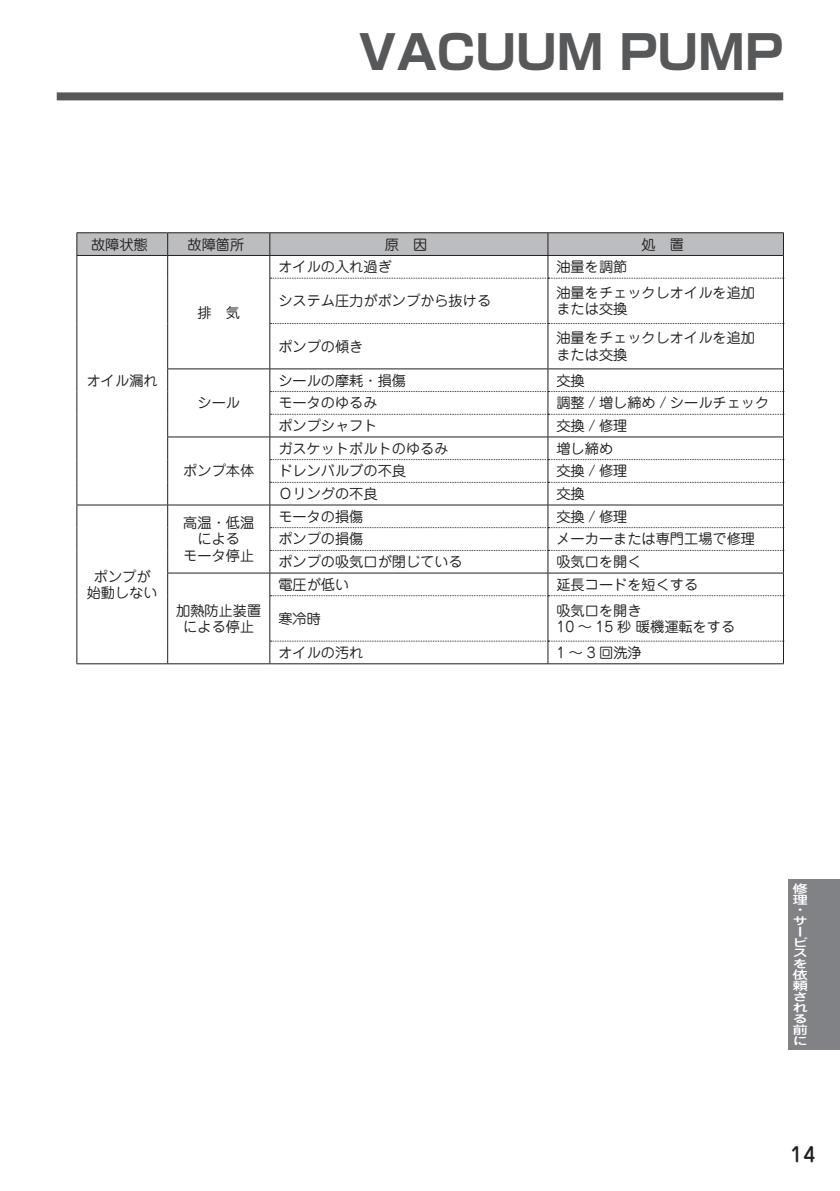
<style>
.page{position:relative;width:840px;height:1191px;background:#fff}
.page>*{position:absolute;margin:0;border:0;box-sizing:border-box;transform-origin:0 0}
.t1{font:700 46.8px "Shin Go Pro";color:#57585a}
.t2{font:500 19.8px "Jun 34 Pro";color:#231f20}
.t3{font:14.2px/16.2px "Jun 201 Pro";color:#231f20}
.t4{font:500 11.4px/10.8px "Jun 34 Pro";color:#fff;scale:1.37 1}
</style>
<div class="page">
<div style="left:57px;top:92px;width:725px;height:8px;background:#57585a"></div>
<div style="left:788px;top:879px;width:51px;height:170px;background:#808285"></div>
<hr style="left:77px;top:232px;width:90px;height:1px;background:#231f20">
<hr style="left:167px;top:232px;width:103px;height:1px;background:#231f20">
<hr style="left:270px;top:232px;width:277px;height:1px;background:#231f20">
<hr style="left:547px;top:232px;width:236px;height:1px;background:#231f20">
<hr style="left:76px;top:278px;width:1px;height:45px;background:#231f20">
<hr style="left:76px;top:323px;width:1px;height:46px;background:#231f20">
<hr style="left:167px;top:278px;width:1px;height:45px;background:#231f20">
<hr style="left:269px;top:278px;width:1px;height:45px;background:#231f20">
<hr style="left:547px;top:278px;width:1px;height:45px;background:#231f20">
<hr style="left:782px;top:278px;width:1px;height:45px;background:#231f20">
<hr style="left:167px;top:323px;width:1px;height:46px;background:#231f20">
<hr style="left:269px;top:323px;width:1px;height:46px;background:#231f20">
<hr style="left:547px;top:324px;width:1px;height:45px;background:#231f20">
<hr style="left:782px;top:323px;width:1px;height:46px;background:#231f20">
<hr style="left:167px;top:368px;width:103px;height:1px;background:#231f20">
<hr style="left:270px;top:368px;width:277px;height:1px;background:#231f20">
<hr style="left:547px;top:368px;width:236px;height:1px;background:#231f20">
<hr style="left:167px;top:436px;width:103px;height:1px;background:#231f20">
<hr style="left:77px;top:504px;width:90px;height:1px;background:#231f20">
<svg style="left:76px;top:369px;width:1px;height:227px"></svg>
<hr style="left:76px;top:596px;width:1px;height:45px;background:#231f20">
<svg style="left:76px;top:641px;width:1px;height:22px"></svg>
<hr style="left:77px;top:663px;width:90px;height:1px;background:#231f20">
<hr style="left:167px;top:504px;width:103px;height:1px;background:#231f20">
<hr style="left:167px;top:573px;width:103px;height:1px;background:#231f20">
<svg style="left:167px;top:369px;width:1px;height:227px"></svg>
<hr style="left:167px;top:596px;width:1px;height:45px;background:#231f20">
<hr style="left:269px;top:596px;width:1px;height:45px;background:#231f20">
<hr style="left:547px;top:596px;width:1px;height:45px;background:#231f20">
<hr style="left:782px;top:596px;width:1px;height:45px;background:#231f20">
<svg style="left:167px;top:641px;width:1px;height:22px"></svg>
<hr style="left:167px;top:663px;width:103px;height:1px;background:#231f20">
<hr style="left:270px;top:663px;width:277px;height:1px;background:#231f20">
<hr style="left:547px;top:663px;width:236px;height:1px;background:#231f20">
<svg style="left:76px;top:233px;width:707px;height:46px"></svg>
<svg style="left:270px;top:323px;width:513px;height:1px"></svg>
<svg style="left:269px;top:369px;width:514px;height:227px"></svg>
<svg style="left:269px;top:641px;width:514px;height:22px"></svg>
<h1 class="t1" style="left:358px;top:15px;width:426px">VACUUM PUMP</h1>
<p class="t3" style="left:91px;top:234px;width:58px">故障状態</p>
<p class="t3" style="left:187px;top:234px;width:58px">故障箇所</p>
<p class="t3" style="left:384px;top:234px;width:44px">原　因</p>
<p class="t3" style="left:641px;top:234px;width:44px">処　置</p>
<p class="t3" style="left:87px;top:370px;width:72px">オイル漏れ</p>
<p class="t3" style="left:87px;top:566px;width:72px;text-align:center">ポンプが始動しない</p>
<p class="t3" style="left:197px;top:302px;width:44px">排　気</p>
<p class="t3" style="left:197px;top:393px;width:44px">シール</p>
<p class="t3" style="left:183px;top:461px;width:72px">ポンプ本体</p>
<p class="t3" style="left:278px;top:257px;width:115px">オイルの入れ過ぎ</p>
<p class="t3" style="left:556px;top:257px;width:72px">油量を調節</p>
<p class="t3" style="left:278px;top:291px;width:214px">システム圧力がポンプから抜ける</p>
<p class="t3" style="left:556px;top:283px;width:200px">油量をチェックしオイルを追加または交換</p>
<p class="t3" style="left:278px;top:336px;width:87px">ポンプの傾き</p>
<p class="t3" style="left:556px;top:328px;width:200px">油量をチェックしオイルを追加または交換</p>
<p class="t3" style="left:278px;top:370px;width:129px">シールの摩耗・損傷</p>
<p class="t3" style="left:556px;top:370px;width:30px">交換</p>
<p class="t3" style="left:278px;top:393px;width:101px">モータのゆるみ</p>
<p class="t3" style="left:556px;top:393px;width:214px">調整 / 増し締め / シールチェック</p>
<p class="t3" style="left:278px;top:416px;width:101px">ポンプシャフト</p>
<p class="t3" style="left:556px;top:416px;width:72px">交換 / 修理</p>
<p class="t3" style="left:278px;top:439px;width:172px">ガスケットボルトのゆるみ</p>
<p class="t3" style="left:556px;top:439px;width:58px">増し締め</p>
<p class="t3" style="left:278px;top:461px;width:129px">ドレンバルブの不良</p>
<p class="t3" style="left:556px;top:461px;width:72px">交換 / 修理</p>
<p class="t3" style="left:278px;top:484px;width:101px">Ｏリングの不良</p>
<p class="t3" style="left:556px;top:484px;width:30px">交換</p>
<p class="t3" style="left:183px;top:513px;width:72px;text-align:center">高温・低温による<br>モータ停止</p>
<p class="t3" style="left:278px;top:507px;width:87px">モータの損傷</p>
<p class="t3" style="left:556px;top:507px;width:72px">交換 / 修理</p>
<p class="t3" style="left:278px;top:529px;width:87px">ポンプの損傷</p>
<p class="t3" style="left:556px;top:529px;width:200px">メーカーまたは専門工場で修理</p>
<p class="t3" style="left:278px;top:552px;width:186px">ポンプの吸気口が閉じている</p>
<p class="t3" style="left:556px;top:552px;width:87px">吸気口を開く</p>
<p class="t3" style="left:176px;top:600px;width:87px;text-align:center">加熱防止装置による停止</p>
<p class="t3" style="left:278px;top:575px;width:72px">電圧が低い</p>
<p class="t3" style="left:556px;top:575px;width:143px">延長コードを短くする</p>
<p class="t3" style="left:278px;top:609px;width:44px">寒冷時</p>
<p class="t3" style="left:556px;top:600px;width:180px">吸気口を開き<br>10 ～ 15 秒暖機運転をする</p>
<p class="t3" style="left:278px;top:643px;width:87px">オイルの汚れ</p>
<p class="t3" style="left:556px;top:643px;width:87px">1～3回洗浄</p>
<p class="t4" style="left:792px;top:881px;width:12px">修理・サービスを依頼される前に</p>
<h2 class="t2" style="left:790px;top:1138px;width:27px">14</h2>
</div>
